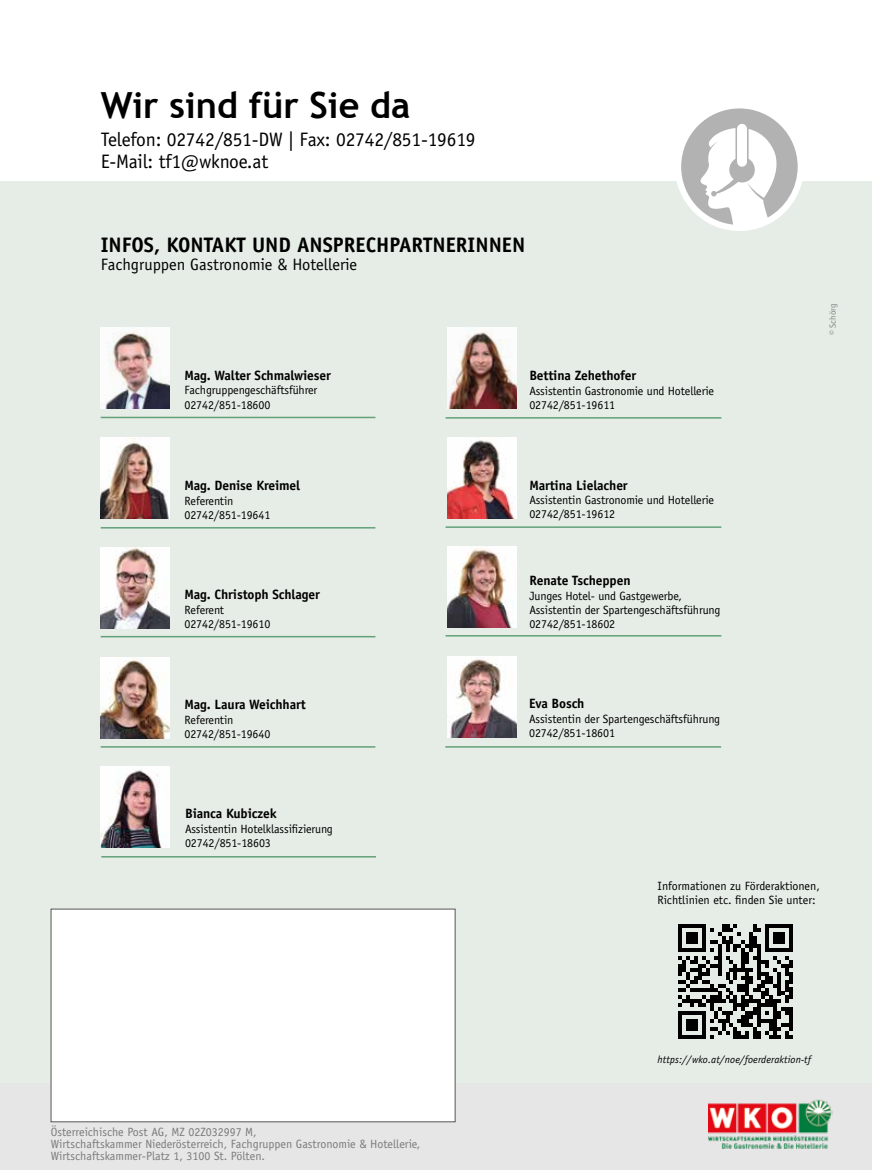
<style>
.page{position:relative;width:872px;height:1170px;background:#fff}
.page>*{position:absolute;margin:0;border:0;box-sizing:border-box;transform-origin:0 0}
.t1{font:700 36px "Trebuchet MS";color:#000}
.t2{font:700 21px "Officina Sans Std";color:#000}
.t3{font:19.5px/22.5px "Officina Sans Std";letter-spacing:-.01em;color:#000}
.t4{font:16.5px "Officina Sans Std";color:#000}
.t5{font:700 13.5px "Officina Sans Std";letter-spacing:-.01em;color:#000}
.t6{font:12px/14.4px "Officina Sans Std";letter-spacing:-.01em;color:#000}
.t7{font:12px/12px "Officina Sans Std";color:#7c7b7b}
.t8{font:italic 10.5px "Officina Sans Std";letter-spacing:.01em;color:#000}
.t9{font:9px "Officina Sans Std";color:#878787}
</style>
<div class="page">
<div style="left:0;top:181px;width:872px;height:901px;background:#e6ede6"></div>
<div style="left:0;top:1082px;width:872px;height:87px;background:#e6e6e6"></div>
<img style="left:708px;top:1099px;width:124px;height:50px">
<div style="left:51px;top:908px;width:404px;height:214px;background:#fff;border:1px solid #575756"></div>
<img style="left:447px;top:656px;width:69px;height:81px">
<hr style="left:445px;top:746px;width:276px;height:1px;background:#62a179">
<img style="left:447px;top:328px;width:69px;height:81px">
<hr style="left:445px;top:417px;width:276px;height:1px;background:#62a179">
<img style="left:447px;top:437px;width:69px;height:81px">
<hr style="left:445px;top:526px;width:276px;height:2px;background:#62a179">
<img style="left:447px;top:546px;width:69px;height:81px">
<hr style="left:445px;top:635px;width:276px;height:1px;background:#62a179">
<hr style="left:101px;top:527px;width:274px;height:1px;background:#62a179">
<hr style="left:101px;top:856px;width:275px;height:1px;background:#62a179">
<img style="left:101px;top:328px;width:69px;height:81px">
<hr style="left:101px;top:416px;width:274px;height:2px;background:#62a179">
<img style="left:101px;top:547px;width:69px;height:81px">
<hr style="left:101px;top:636px;width:274px;height:1px;background:#62a179">
<img style="left:101px;top:766px;width:69px;height:81px">
<img style="left:101px;top:437px;width:69px;height:81px">
<svg style="left:677px;top:108px;width:125px;height:123px"></svg>
<svg style="left:678px;top:924px;width:115px;height:115px"></svg>
<hr style="left:101px;top:746px;width:274px;height:1px;background:#62a179">
<img style="left:101px;top:657px;width:69px;height:81px">
<h1 class="t1" style="left:101px;top:82px;width:311px">Wir sind für Sie da</h1>
<h3 class="t3" style="left:101px;top:128px;width:376px">Telefon: 02742/851-DW | Fax: 02742/851-19619<br>E-Mail: tf1@wknoe.at</h3>
<h2 class="t2" style="left:101px;top:232px;width:426px">INFOS, KONTAKT UND ANSPRECHPARTNERINNEN</h2>
<h3 class="t4" style="left:101px;top:255px;width:258px">Fachgruppen Gastronomie &amp; Hotellerie</h3>
<p class="t5" style="left:184px;top:367px;width:148px">Mag. Walter Schmalwieser</p>
<p class="t6" style="left:184px;top:383px;width:134px">Fachgruppengeschäftsführer<br>02742/851-18600</p>
<p class="t5" style="left:529px;top:367px;width:108px">Bettina Zehethofer</p>
<p class="t6" style="left:529px;top:383px;width:186px">Assistentin Gastronomie und Hotellerie<br>02742/851-19611</p>
<p class="t9" style="left:827px;top:335px;width:33px;rotate:-90deg">© Schörg</p>
<p class="t5" style="left:184px;top:477px;width:117px">Mag. Denise Kreimel</p>
<p class="t6" style="left:184px;top:493px;width:87px">Referentin<br>02742/851-19641</p>
<p class="t5" style="left:184px;top:586px;width:137px">Mag. Christoph Schlager</p>
<p class="t6" style="left:184px;top:602px;width:87px">Referent<br>02742/851-19610</p>
<p class="t5" style="left:184px;top:696px;width:123px">Mag. Laura Weichhart</p>
<p class="t6" style="left:184px;top:712px;width:87px">Referentin<br>02742/851-19640</p>
<p class="t5" style="left:185px;top:805px;width:93px">Bianca Kubiczek</p>
<p class="t6" style="left:185px;top:821px;width:149px">Assistentin Hotelklassifizierung<br>02742/851-18603</p>
<p class="t5" style="left:529px;top:476px;width:100px">Martina Lielacher</p>
<p class="t6" style="left:529px;top:492px;width:186px">Assistentin Gastronomie und Hotellerie<br>02742/851-19612</p>
<p class="t5" style="left:529px;top:572px;width:103px">Renate Tscheppen</p>
<p class="t6" style="left:529px;top:588px;width:193px">Junges Hotel- und Gastgewerbe,<br>Assistentin der Spartengeschäftsführung<br>02742/851-18602</p>
<p class="t5" style="left:529px;top:695px;width:57px">Eva Bosch</p>
<p class="t6" style="left:529px;top:711px;width:193px">Assistentin der Spartengeschäftsführung<br>02742/851-18601</p>
<p class="t6" style="left:657px;top:878px;width:164px">Informationen zu Förderaktionen,<br>Richtlinien etc. finden Sie unter:</p>
<p class="t7" style="left:51px;top:1125px;width:371px">Österreichische Post AG, MZ 02Z032997 M,<br>Wirtschaftskammer Niederösterreich, Fachgruppen Gastronomie &amp; Hotellerie,<br>Wirtschaftskammer-Platz 1, 3100 St. Pölten.</p>
<p class="t8" style="left:657px;top:1053px;width:155px">https://wko.at/noe/foerderaktion-tf</p>
</div>
